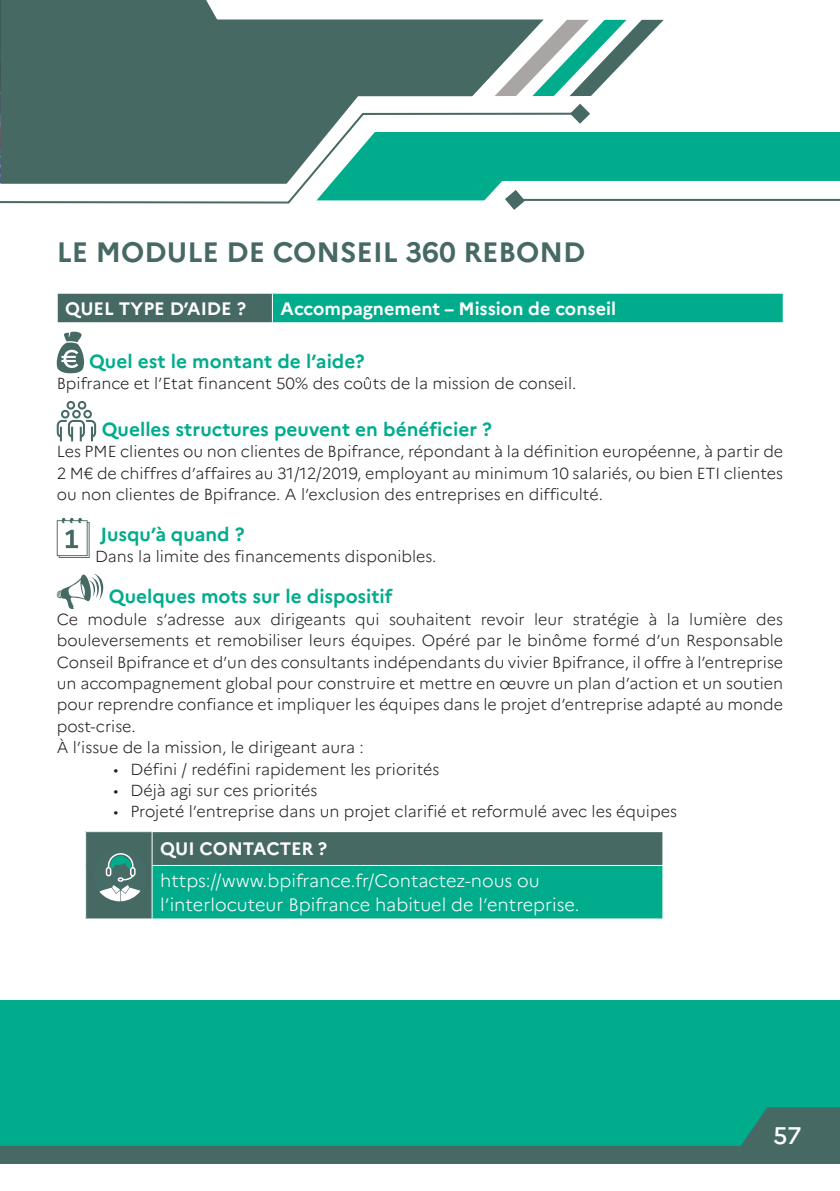
<style>
.page{position:relative;width:840px;height:1191px;background:#fff}
.page>*{position:absolute;margin:0;border:0;box-sizing:border-box;transform-origin:0 0}
.Style-Titre{font:700 28px "Marianne";color:#466964}
.t1{font:500 24px "Marianne";color:#fff}
.inter-vert{font:700 19px "Marianne";color:#00ac8c}
.Contacts{font:300 18px/24px "Marianne";color:#fff}
.Type_d_aide2{font:700 18px "Marianne";color:#fff}
.Type_d_aide1{font:700 18px "Marianne";color:#fff}
.texte_courant_2{font:300 16px/21.4px "Marianne";color:#231f20;text-align:justify}
</style>
<div class="page">
<div style="left:0;top:1000px;width:839px;height:163px;background:#00ac8c"></div>
<svg style="left:0;top:1107px;width:839px;height:56px"></svg>
<div style="left:57px;top:293px;width:215px;height:30px;background:#466964"></div>
<div style="left:272px;top:293px;width:510px;height:30px;background:#00ac8c"></div>
<hr style="left:57px;top:293px;width:215px;height:1px;background:#fff">
<svg style="left:57px;top:294px;width:1px;height:28px"></svg>
<hr style="left:272px;top:293px;width:511px;height:1px;background:#fff">
<svg style="left:272px;top:294px;width:1px;height:28px"></svg>
<svg style="left:782px;top:294px;width:1px;height:28px"></svg>
<hr style="left:57px;top:322px;width:215px;height:1px;background:#fff">
<hr style="left:272px;top:322px;width:511px;height:1px;background:#fff">
<svg style="left:57px;top:332px;width:27px;height:41px"></svg>
<svg style="left:56px;top:400px;width:41px;height:42px"></svg>
<svg style="left:57px;top:518px;width:33px;height:40px"></svg>
<svg style="left:57px;top:573px;width:46px;height:36px"></svg>
<div style="left:86px;top:831px;width:66px;height:88px;background:#466964"></div>
<div style="left:152px;top:831px;width:510px;height:34px;background:#466964"></div>
<div style="left:152px;top:865px;width:510px;height:54px;background:#00ac8c"></div>
<hr style="left:85px;top:831px;width:67px;height:1px;background:#fff">
<hr style="left:152px;top:831px;width:511px;height:1px;background:#fff">
<hr style="left:151px;top:832px;width:1px;height:33px;background:#fff">
<hr style="left:151px;top:865px;width:512px;height:1px;background:#fff">
<hr style="left:151px;top:866px;width:1px;height:52px;background:#fff">
<hr style="left:85px;top:918px;width:67px;height:1px;background:#fff">
<hr style="left:152px;top:918px;width:511px;height:1px;background:#fff">
<svg style="left:99px;top:853px;width:42px;height:48px"></svg>
<svg style="left:543px;top:20px;width:120px;height:76px"></svg>
<svg style="left:0;top:0;width:543px;height:112px;fill:#466964"></svg>
<svg style="left:572px;top:104px;width:17px;height:20px"></svg>
<svg style="left:0;top:112px;width:578px;height:92px"></svg>
<svg style="left:316px;top:132px;width:523px;height:78px"></svg>
<hr style="left:519px;top:199px;width:320px;height:2px;background:#466964">
<p class="Style-Titre" style="left:57px;top:235px;width:529px">LE MODULE DE CONSEIL 360 REBOND</p>
<p class="Type_d_aide1" style="left:65px;top:297px;width:182px">QUEL TYPE D’AIDE ?</p>
<p class="Type_d_aide2" style="left:280px;top:297px;width:337px">Accompagnement – Mission de conseil</p>
<p class="inter-vert" style="left:89px;top:349px;width:277px">Quel est le montant de l’aide?</p>
<p class="texte_courant_2" style="left:57px;top:372px;width:521px">Bpifrance et l’Etat financent 50% des coûts de la mission de conseil.</p>
<p class="inter-vert" style="left:102px;top:417px;width:391px">Quelles structures peuvent en bénéficier ?</p>
<p class="texte_courant_2" style="left:57px;top:441px;width:727px">Les PME clientes ou non clientes de Bpifrance, répondant à la définition européenne, à partir de 2 M€ de chiffres d’affaires au 31/12/2019, employant au minimum 10 salariés, ou bien ETI clientes ou non clientes de Bpifrance. A l’exclusion des entreprises en difficulté.</p>
<p class="inter-vert" style="left:100px;top:522px;width:146px">Jusqu’à quand ?</p>
<p class="texte_courant_2" style="left:95px;top:546px;width:342px">Dans la limite des financements disponibles.</p>
<p class="inter-vert" style="left:109px;top:585px;width:285px">Quelques mots sur le dispositif</p>
<p class="texte_courant_2" style="left:57px;top:608px;width:727px">Ce module s’adresse aux dirigeants qui souhaitent revoir leur stratégie à la lumière des bouleversements et remobiliser leurs équipes. Opéré par le binôme formé d’un Responsable Conseil Bpifrance et d’un des consultants indépendants du vivier Bpifrance, il offre à l’entreprise un accompagnement global pour construire et mettre en œuvre un plan d’action et un soutien pour reprendre confiance et impliquer les équipes dans le projet d’entreprise adapté au monde post-crise.</p>
<p class="texte_courant_2" style="left:57px;top:737px;width:308px">À l’issue de la mission, le dirigeant aura :</p>
<p class="texte_courant_2" style="left:113px;top:758px;width:327px">• Défini / redéfini rapidement les priorités</p>
<p class="texte_courant_2" style="left:113px;top:779px;width:205px">• Déjà agi sur ces priorités</p>
<p class="texte_courant_2" style="left:113px;top:801px;width:564px">• Projeté l’entreprise dans un projet clarifié et reformulé avec les équipes</p>
<p class="Type_d_aide1" style="left:160px;top:838px;width:168px">QUI CONTACTER ?</p>
<p class="Contacts" style="left:160px;top:868px;width:421px">https://www.bpifrance.fr/Contactez-nous ou l’interlocuteur Bpifrance habituel de l’entreprise.</p>
<h2 class="t1" style="left:772px;top:1121px;width:30px">57</h2>
</div>
